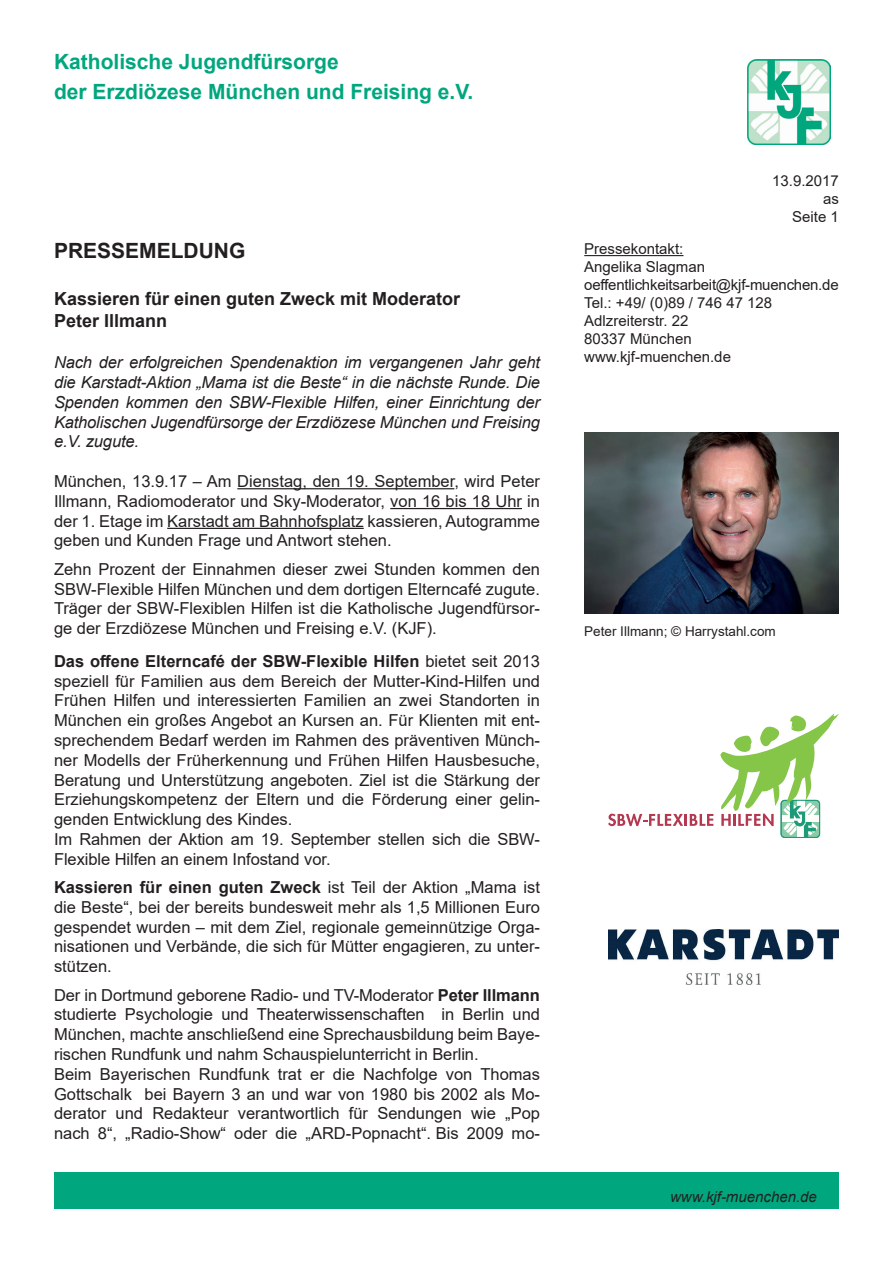
<style>
.page{position:relative;width:893px;height:1263px;background:#fff}
.page>*{position:absolute;margin:0;border:0;box-sizing:border-box;transform-origin:0 0}
.t1{font:700 21px/29.4px "Arial";color:#00a77e}
.t2{font:700 21px "Arial";color:#231f20}
.t3{font:700 18px/21.6px "Arial";color:#231f20}
.t4{font:16.5px/19.8px "Arial";color:#231f20;text-align:justify}
.t5{font:italic 16.5px/19.8px "Arial";letter-spacing:-.01em;color:#231f20;text-align:justify}
.t6{font:15px/18px "Arial";color:#231f20}
.t7{font:italic 15px "Arial";color:#231f20}
.t8{font:13.5px "Arial";color:#231f20}
.s1{font-weight:700}
</style>
<div class="page">
<img style="left:748px;top:60px;width:83px;height:84px">
<hr style="left:584px;top:255px;width:99px;height:1px;background:#231f20">
<hr style="left:237px;top:488px;width:217px;height:1px;background:#231f20">
<hr style="left:390px;top:508px;width:132px;height:1px;background:#231f20">
<hr style="left:167px;top:528px;width:197px;height:1px;background:#231f20">
<div style="left:54px;top:1172px;width:785px;height:37px;background:#00a77e"></div>
<img style="left:584px;top:432px;width:255px;height:181px">
<img style="left:608px;top:929px;width:231px;height:55px">
<svg style="left:608px;top:814px;width:105px;height:12px"></svg>
<div style="left:781px;top:800px;width:39px;height:38px;border:1px solid #1d9a78;border-radius:4px"></div>
<svg style="left:720px;top:713px;width:119px;height:124px"></svg>
<p class="t1" style="left:54px;top:47px;width:421px">Katholische Jugendfürsorge<br>der Erzdiözese München und Freising e.V.</p>
<p class="t2" style="left:54px;top:236px;width:193px">PRESSEMELDUNG</p>
<p class="t3" style="left:54px;top:288px;width:408px">Kassieren für einen guten Zweck mit Moderator<br>Peter Illmann</p>
<p class="t5" style="left:54px;top:353px;width:487px">Nach der erfolgreichen Spendenaktion im vergangenen Jahr geht die Karstadt-Aktion „Mama ist die Beste“ in die nächste Runde. Die Spenden kommen den SBW-Flexible Hilfen, einer Einrichtung der Katholischen Jugendfürsorge der Erzdiözese München und Freising e.V. zugute.</p>
<p class="t4" style="left:54px;top:471px;width:487px">München, 13.9.17 – Am Dienstag, den 19. September, wird Peter Illmann, Radiomoderator und Sky-Moderator, von 16 bis 18 Uhr in der 1. Etage im Karstadt am Bahnhofsplatz kassieren, Autogramme geben und Kunden Frage und Antwort stehen.</p>
<p class="t4" style="left:54px;top:559px;width:488px">Zehn Prozent der Einnahmen dieser zwei Stunden kommen den SBW-Flexible Hilfen München und dem dortigen Elterncafé zugute.<br>Träger der SBW-Flexiblen Hilfen ist die Katholische Jugendfürsor&shy;ge der Erzdiözese München und Freising e.V. (KJF).</p>
<p class="t4" style="left:54px;top:651px;width:488px;text-align:left"><span class="s1">Das offene Elterncafé der SBW-Flexible Hilfen</span> bietet seit 2013 speziell für Familien aus dem Bereich der Mutter-Kind-Hilfen und Frühen Hilfen und interessierten Familien an zwei Standorten in München ein großes Angebot an Kursen an. Für Klienten mit ent&shy;sprechendem Bedarf werden im Rahmen des präventiven Münch&shy;ner Modells der Früherkennung und Frühen Hilfen Hausbesuche, Beratung und Unterstützung angeboten. Ziel ist die Stärkung der Erziehungskompetenz der Eltern und die Förderung einer gelin&shy;genden Entwicklung des Kindes.<br>Im Rahmen der Aktion am 19. September stellen sich die SBW-Flexible Hilfen an einem Infostand vor.</p>
<p class="t4" style="left:54px;top:877px;width:487px"><span class="s1">Kassieren für einen guten Zweck</span> ist Teil der Aktion „Mama ist die Beste“, bei der bereits bundesweit mehr als 1,5 Millionen Euro gespendet wurden – mit dem Ziel, regionale gemeinnützige Orga&shy;nisationen und Verbände, die sich für Mütter engagieren, zu unter&shy;stützen.</p>
<p class="t4" style="left:54px;top:985px;width:487px;text-align:left">Der in Dortmund geborene Radio- und TV-Moderator <span class="s1">Peter Illmann </span>studierte Psychologie und Theaterwissenschaften in Berlin und München, machte anschließend eine Sprechausbildung beim Baye&shy;rischen Rundfunk und nahm Schauspielunterricht in Berlin.<br>Beim Bayerischen Rundfunk trat er die Nachfolge von Thomas Gottschalk bei Bayern 3 an und war von 1980 bis 2002 als Mo&shy;derator und Redakteur verantwortlich für Sendungen wie „Pop nach 8“, „Radio-Show“ oder die „ARD-Popnacht“. Bis 2009 mo-</p>
<p class="t6" style="left:772px;top:172px;width:68px;text-align:right">13.9.2017 as<br>Seite 1</p>
<p class="t6" style="left:584px;top:240px;width:256px">Pressekontakt:<br>Angelika Slagman oeffentlichkeitsarbeit@kjf-muenchen.de<br>Tel.: +49/ (0)89 / 746 47 128<br>Adlzreiterstr. 22<br>80337 München www.kjf-muenchen.de</p>
<p class="t8" style="left:584px;top:621px;width:193px">Peter Illmann; © Harrystahl.com</p>
<p class="t7" style="left:670px;top:1186px;width:148px">www.kjf-muenchen.de</p>
</div>
